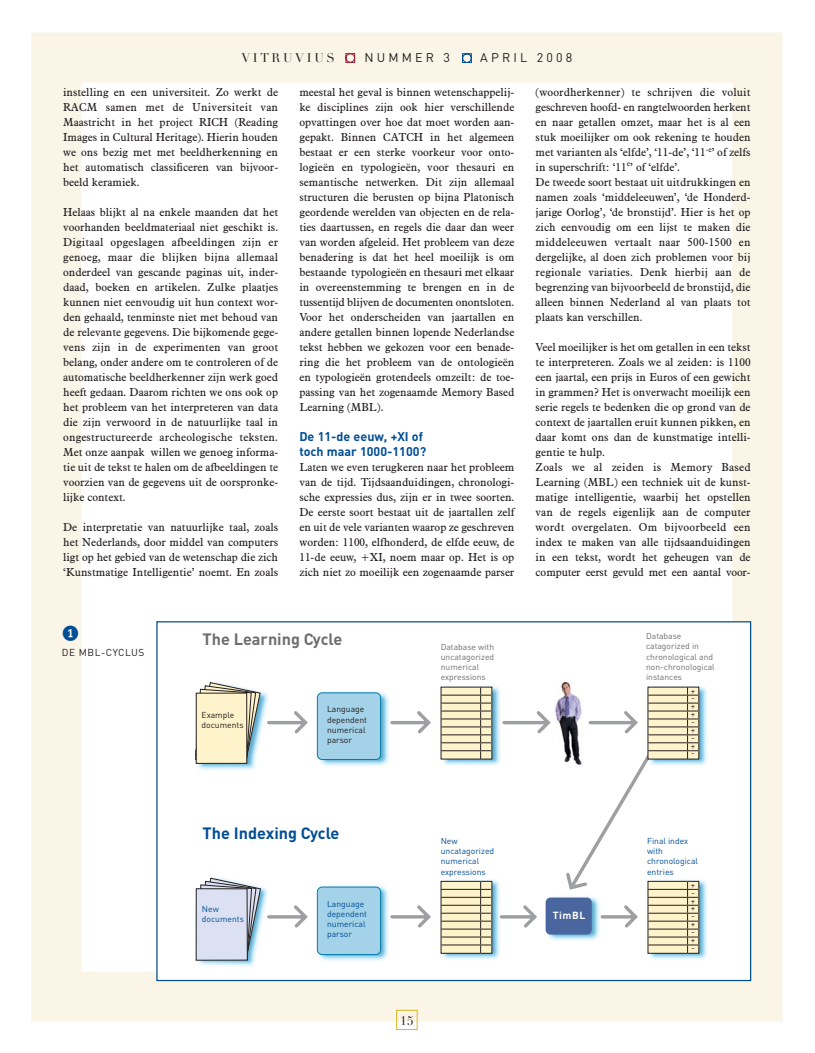
<style>
.page{position:relative;width:815px;height:1053px;background:#fff}
.page>*{position:absolute;margin:0;border:0;box-sizing:border-box;transform-origin:0 0}
.t1{font:22.62px "FF Dingbests";color:#004e96}
.t2{font:700 16.25px "DIN";color:#6d6e70}
.t3{font:700 16.25px "DIN";color:#004e96}
.t4{font:700 12.5px/15px "DIN";color:#004e96}
.t5{font:12.5px "DIN";letter-spacing:.25em;color:#231f20}
.t6{font:12.5px "Didot";letter-spacing:.21em;color:#231f20}
.t7{font:11.25px/15px "Aldine 721 BT";color:#231f20;text-align:justify}
.t8{font:700 10.25px "DIN";letter-spacing:.055em;color:#fff}
.t9{font:10px "DIN";letter-spacing:.05em;color:#231f20}
.t10{font:8.5px/10.2px "DIN";color:#004e96}
.t11{font:8.5px/10.2px "DIN";color:#6d6e70}
.t12{font:8.5px/7.9px "DIN";color:#231f20}
</style>
<div class="page">
<div style="left:31px;top:32px;width:751px;height:989px;border:50px solid #fbf5e8"></div>
<div style="left:157px;top:621px;width:594px;height:359px;background:#fff"></div>
<img style="left:655px;top:686px;width:52px;height:80px">
<img style="left:195px;top:880px;width:512px;height:86px">
<svg style="left:655px;top:688px;width:42px;height:69px;background:#f1e6c0"></svg>
<hr style="left:687px;top:687px;width:1px;height:72px;background:#231f20">
<hr style="left:648px;top:750px;width:50px;height:1px;background:#231f20">
<hr style="left:648px;top:742px;width:50px;height:1px;background:#231f20">
<hr style="left:648px;top:734px;width:50px;height:1px;background:#231f20">
<hr style="left:648px;top:726px;width:50px;height:1px;background:#231f20">
<hr style="left:648px;top:718px;width:50px;height:1px;background:#231f20">
<hr style="left:648px;top:710px;width:50px;height:1px;background:#231f20">
<hr style="left:648px;top:702px;width:50px;height:1px;background:#231f20">
<hr style="left:648px;top:694px;width:50px;height:1px;background:#231f20">
<svg style="left:195px;top:682px;width:460px;height:278px"></svg>
<hr style="left:480px;top:881px;width:1px;height:72px;background:#231f20">
<hr style="left:441px;top:944px;width:51px;height:1px;background:#231f20">
<hr style="left:441px;top:936px;width:51px;height:1px;background:#231f20">
<hr style="left:441px;top:928px;width:51px;height:1px;background:#231f20">
<hr style="left:441px;top:920px;width:51px;height:1px;background:#231f20">
<hr style="left:441px;top:912px;width:51px;height:1px;background:#231f20">
<hr style="left:441px;top:904px;width:51px;height:1px;background:#231f20">
<hr style="left:441px;top:897px;width:51px;height:1px;background:#231f20">
<hr style="left:441px;top:889px;width:51px;height:1px;background:#231f20">
<svg style="left:650px;top:883px;width:47px;height:68px;background:#efe4bf"></svg>
<hr style="left:687px;top:881px;width:1px;height:72px;background:#231f20">
<hr style="left:648px;top:944px;width:51px;height:1px;background:#231f20">
<hr style="left:648px;top:936px;width:51px;height:1px;background:#231f20">
<hr style="left:648px;top:928px;width:51px;height:1px;background:#231f20">
<hr style="left:648px;top:920px;width:51px;height:1px;background:#231f20">
<hr style="left:648px;top:912px;width:51px;height:1px;background:#231f20">
<hr style="left:648px;top:904px;width:51px;height:1px;background:#231f20">
<hr style="left:648px;top:897px;width:51px;height:1px;background:#231f20">
<hr style="left:648px;top:889px;width:51px;height:1px;background:#231f20">
<div style="left:396px;top:1009px;width:22px;height:20px;border:1px solid #dbb823"></div>
<svg style="left:462px;top:53px;width:10px;height:10px"></svg>
<svg style="left:346px;top:53px;width:9px;height:10px"></svg>
<div style="left:66px;top:626px;width:11px;height:13px;background:#fff;border-radius:50%"></div>
<div style="left:555px;top:680px;width:30px;height:90px;background:#fff"></div>
<img style="left:555px;top:681px;width:27px;height:84px">
<p class="t6" style="left:241px;top:53px;width:95px">VITRUVIUS</p>
<p class="t5" style="left:364px;top:54px;width:87px">NUMMER 3</p>
<p class="t5" style="left:480px;top:54px;width:94px">APRIL 2008</p>
<p class="t7" style="left:63px;top:85px;width:216px">instelling en een universiteit. Zo werkt de RACM samen met de Universiteit van Maastricht in het project RICH (Reading Images in Cultural Heritage). Hierin houden we ons bezig met met beeldherkenning en het automatisch classificeren van bijvoor&shy;beeld keramiek.</p>
<p class="t7" style="left:63px;top:205px;width:216px">Helaas blijkt al na enkele maanden dat het voorhanden beeldmateriaal niet geschikt is.<br>Digitaal opgeslagen afbeeldingen zijn er genoeg, maar die blijken bijna allemaal onderdeel van gescande paginas uit, inder&shy;daad, boeken en artikelen. Zulke plaatjes kunnen niet eenvoudig uit hun context wor&shy;den gehaald, tenminste niet met behoud van de relevante gegevens. Die bijkomende gege&shy;vens zijn in de experimenten van groot belang, onder andere om te controleren of de automatische beeldherkenner zijn werk goed heeft gedaan. Daarom richten we ons ook op het probleem van het interpreteren van data die zijn verwoord in de natuurlijke taal in ongestructureerde archeologische teksten.<br>Met onze aanpak willen we genoeg informa&shy;tie uit de tekst te halen om de afbeeldingen te voorzien van de gegevens uit de oorspronke&shy;lijke context.</p>
<p class="t7" style="left:63px;top:520px;width:216px">De interpretatie van natuurlijke taal, zoals het Nederlands, door middel van computers ligt op het gebied van de wetenschap die zich ‘Kunstmatige Intelligentie’ noemt. En zoals</p>
<p class="t7" style="left:299px;top:85px;width:216px">meestal het geval is binnen wetenschappelij&shy;ke disciplines zijn ook hier verschillende opvattingen over hoe dat moet worden aan&shy;gepakt. Binnen CATCH in het algemeen bestaat er een sterke voorkeur voor onto&shy;logieën en typologieën, voor thesauri en semantische netwerken. Dit zijn allemaal structuren die berusten op bijna Platonisch geordende werelden van objecten en de rela&shy;ties daartussen, en regels die daar dan weer van worden afgeleid. Het probleem van deze benadering is dat het heel moeilijk is om bestaande typologieën en thesauri met elkaar in overeenstemming te brengen en in de tussentijd blijven de documenten onontsloten.<br>Voor het onderscheiden van jaartallen en andere getallen binnen lopende Nederlandse tekst hebben we gekozen voor een benade&shy;ring die het probleem van de ontologieën en typologieën grotendeels omzeilt: de toe&shy;passing van het zogenaamde Memory Based Learning (MBL).</p>
<p class="t4" style="left:299px;top:430px;width:128px">De 11-de eeuw, +XI of toch maar 1000-1100?</p>
<p class="t7" style="left:299px;top:460px;width:216px">Laten we even terugkeren naar het probleem van de tijd. Tijdsaanduidingen, chronologi&shy;sche expressies dus, zijn er in twee soorten.<br>De eerste soort bestaat uit de jaartallen zelf en uit de vele varianten waarop ze geschreven worden: 1100, elfhonderd, de elfde eeuw, de 11-de eeuw, +XI, noem maar op. Het is op zich niet zo moeilijk een zogenaamde parser</p>
<p class="t7" style="left:536px;top:85px;width:216px;text-align:left">(woordherkenner) te schrijven die voluit geschreven hoofd- en rangtelwoorden herkent en naar getallen omzet, maar het is al een stuk moeilijker om ook rekening te houden met varianten als ‘elfde’, ‘11-de’, ‘11<sup>-e</sup>’ of zelfs in superschrift: ‘11<sup>e</sup>’ of ‘elfde’.<br>De tweede soort bestaat uit uitdrukkingen en namen zoals ‘middeleeuwen’, ‘de Honderd&shy;jarige Oorlog’, ‘de bronstijd’. Hier is het op zich eenvoudig om een lijst te maken die middeleeuwen vertaalt naar 500-1500 en dergelijke, al doen zich problemen voor bij regionale variaties. Denk hierbij aan de begrenzing van bijvoorbeeld de bronstijd, die alleen binnen Nederland al van plaats tot plaats kan verschillen.</p>
<p class="t7" style="left:536px;top:340px;width:216px;text-align:left">Veel moeilijker is het om getallen in een tekst te interpreteren. Zoals we al zeiden: is 1100 een jaartal, een prijs in Euros of een gewicht in grammen? Het is onverwacht moeilijk een serie regels te bedenken die op grond van de context de jaartallen eruit kunnen pikken, en daar komt ons dan de kunstmatige intelli&shy;gentie te hulp.<br>Zoals we al zeiden is Memory Based Learning (MBL) een techniek uit de kunst&shy;matige intelligentie, waarbij het opstellen van de regels eigenlijk aan de computer wordt overgelaten. Om bijvoorbeeld een index te maken van alle tijdsaanduidingen in een tekst, wordt het geheugen van de computer eerst gevuld met een aantal voor-</p>
<h1 class="t1" style="left:61px;top:619px;width:21px">1</h1>
<p class="t9" style="left:62px;top:648px;width:84px">DE MBL-CYCLUS</p>
<h2 class="t2" style="left:203px;top:633px;width:141px">The Learning Cycle</h2>
<p class="t12" style="left:202px;top:710px;width:44px;line-height:10.2px">Example documents</p>
<p class="t12" style="left:327px;top:705px;width:41px;line-height:10.2px">Language dependent numerical parsor</p>
<p class="t11" style="left:441px;top:642px;width:55px">Database with uncatagorized numerical expressions</p>
<p class="t11" style="left:646px;top:632px;width:70px">Database catagorized in chronological and non-chronological instances</p>
<p class="t12" style="left:691px;top:687px;width:6px;text-align:justify">+ - + + - + - + -</p>
<h2 class="t3" style="left:203px;top:827px;width:138px">The Indexing Cycle</h2>
<p class="t10" style="left:441px;top:836px;width:55px">New uncatagorized numerical expressions</p>
<p class="t10" style="left:647px;top:836px;width:52px">Final index with chronological entries</p>
<p class="t12" style="left:691px;top:881px;width:6px;text-align:justify">+ - + + - + - + -</p>
<p class="t10" style="left:327px;top:899px;width:41px">Language dependent numerical parsor</p>
<p class="t8" style="left:553px;top:911px;width:34px">TimBL</p>
<p class="t10" style="left:202px;top:904px;width:44px">New documents</p>
<p class="t6" style="left:400px;top:1015px;width:15px">15</p>
</div>
